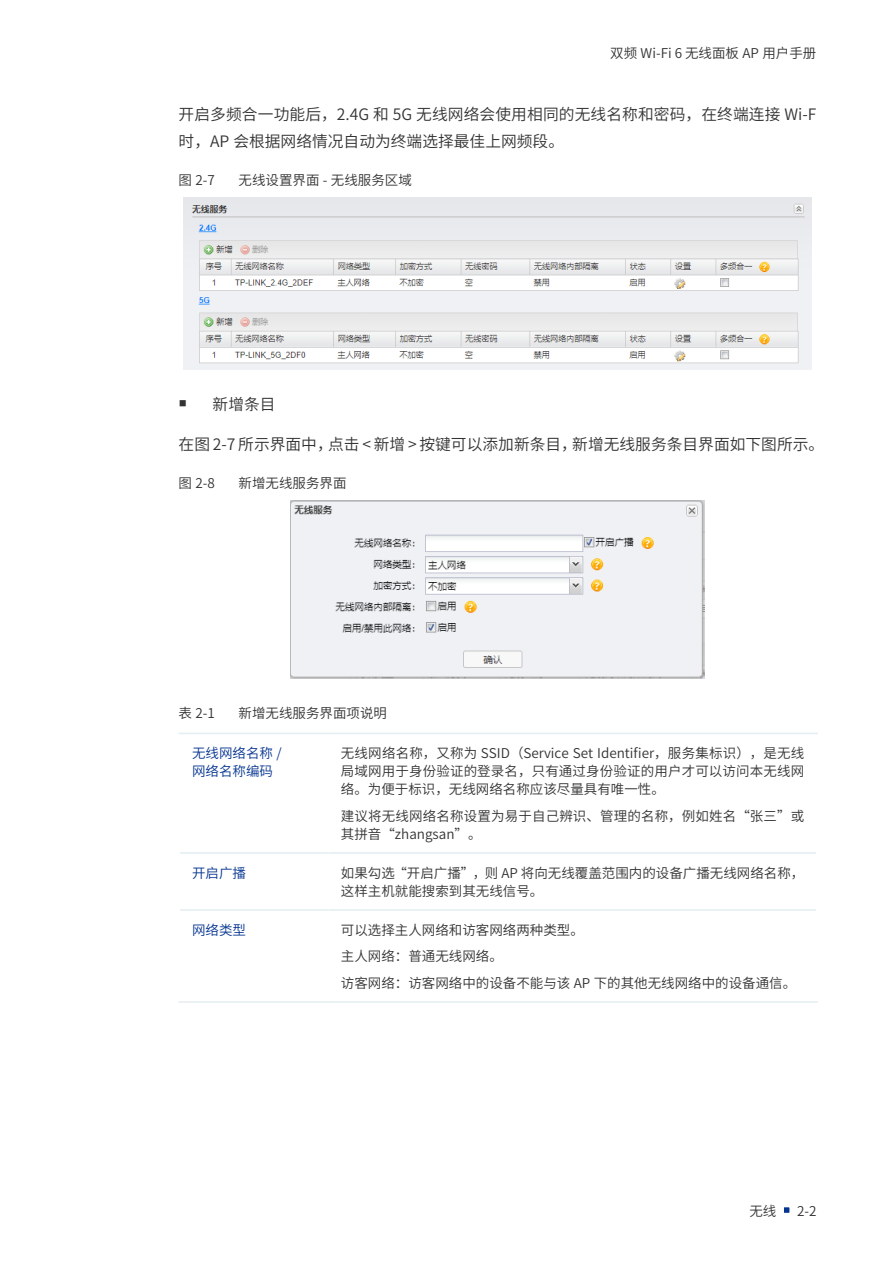
<style>
.page{position:relative;width:893px;height:1263px;background:#fff}
.page>*{position:absolute;margin:0;border:0;box-sizing:border-box;transform-origin:0 0}
.UG模块化正文{font:15.75px/27px "Source Han Sans CN";letter-spacing:.005em;color:#333}
.UG模块化正文-与下段同页{font:15.75px "Source Han Sans CN";color:#333}
.界面项说明文字{font:13.5px/18px "Source Han Sans CN";color:#333}
.界面项目栏{font:13.5px "Source Han Sans CN";color:#063591}
</style>
<div class="page">
<div style="left:783px;top:1206px;width:7px;height:7px;background:#063591"></div>
<div style="left:782px;top:1206px;width:9px;height:8px;border:2px solid #fff"></div>
<img style="left:183px;top:197px;width:629px;height:172px">
<img style="left:291px;top:500px;width:413px;height:179px">
<hr style="left:179px;top:733px;width:149px;height:1px;background:#e4edf2">
<hr style="left:328px;top:733px;width:490px;height:1px;background:#e4edf2">
<hr style="left:180px;top:852px;width:148px;height:2px;background:#e4edf2">
<hr style="left:328px;top:852px;width:488px;height:2px;background:#e4edf2">
<hr style="left:180px;top:909px;width:148px;height:2px;background:#e4edf2">
<hr style="left:328px;top:909px;width:488px;height:2px;background:#e4edf2">
<hr style="left:179px;top:1001px;width:149px;height:2px;background:#e4edf2">
<hr style="left:328px;top:1001px;width:490px;height:2px;background:#e4edf2">
<p class="界面项说明文字" style="left:610px;top:44px;width:208px">双频 Wi-Fi 6 无线面板 AP 用户手册</p>
<p class="UG模块化正文" style="left:179px;top:101px;width:639px">开启多频合一功能后，2.4G 和 5G 无线网络会使用相同的无线名称和密码，在终端连接 Wi-F时，AP 会根据网络情况自动为终端选择最佳上网频段。</p>
<p class="界面项说明文字" style="left:179px;top:171px;width:38px">图 2-7</p>
<p class="界面项说明文字" style="left:239px;top:171px;width:175px">无线设置界面 - 无线服务区域</p>
<p class="UG模块化正文" style="left:179px;top:391px;width:99px">○ 新增条目</p>
<p class="UG模块化正文-与下段同页" style="left:179px;top:436px;width:647px">在图 2-7 所示界面中，点击 &lt; 新增 &gt; 按键可以添加新条目，新增无线服务条目界面如下图所示。</p>
<p class="界面项说明文字" style="left:179px;top:474px;width:38px">图 2-8</p>
<p class="界面项说明文字" style="left:239px;top:474px;width:109px">新增无线服务界面</p>
<p class="界面项说明文字" style="left:179px;top:705px;width:38px">表 2-1</p>
<p class="界面项说明文字" style="left:239px;top:705px;width:150px">新增无线服务界面项说明</p>
<p class="界面项目栏" style="left:192px;top:745px;width:91px">无线网络名称 /</p>
<p class="界面项目栏" style="left:192px;top:763px;width:82px">网络名称编码</p>
<p class="界面项说明文字" style="left:341px;top:744px;width:465px;text-align:justify">无线网络名称，又称为 SSID（Service Set Identifier，服务集标识），是无线局域网用于身份验证的登录名，只有通过身份验证的用户才可以访问本无线网络。为便于标识，无线网络名称应该尽量具有唯一性。</p>
<p class="界面项说明文字" style="left:341px;top:807px;width:465px">建议将无线网络名称设置为易于自己辨识、管理的名称，例如姓名“张三”或其拼音“zhangsan”。</p>
<p class="界面项目栏" style="left:192px;top:865px;width:55px">开启广播</p>
<p class="界面项说明文字" style="left:341px;top:864px;width:465px">如果勾选“开启广播”，则 AP 将向无线覆盖范围内的设备广播无线网络名称，这样主机就能搜索到其无线信号。</p>
<p class="界面项目栏" style="left:192px;top:922px;width:55px">网络类型</p>
<p class="界面项说明文字" style="left:341px;top:921px;width:244px">可以选择主人网络和访客网络两种类型。</p>
<p class="界面项说明文字" style="left:341px;top:947px;width:163px">主人网络：普通无线网络。</p>
<p class="界面项说明文字" style="left:341px;top:974px;width:457px">访客网络：访客网络中的设备不能与该 AP 下的其他无线网络中的设备通信。</p>
<p class="界面项说明文字" style="left:749px;top:1202px;width:28px">无线</p>
<p class="界面项说明文字" style="left:797px;top:1202px;width:21px">2-2</p>
</div>
